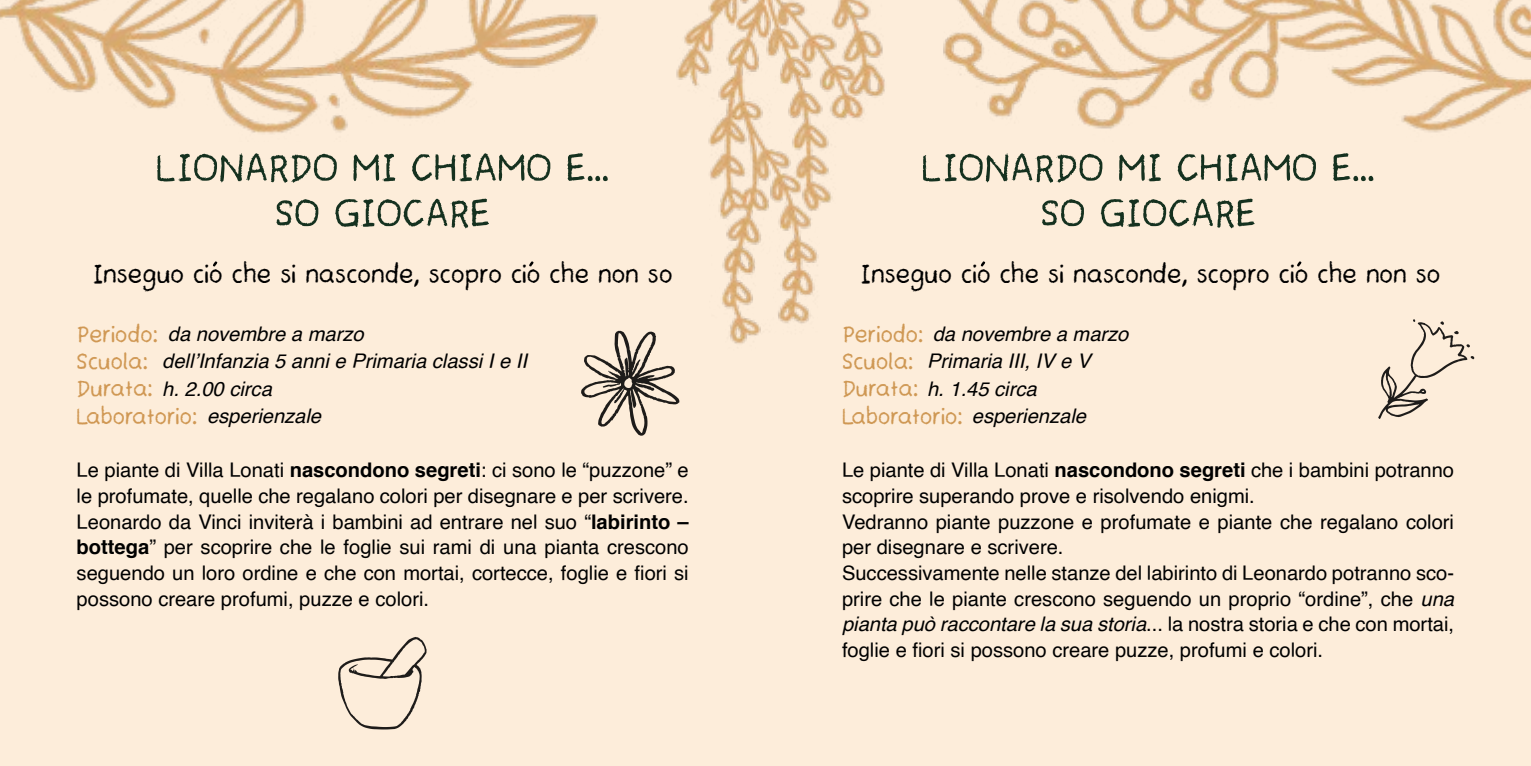
<style>
.page{position:relative;width:1531px;height:766px;background:#fff}
.page>*{position:absolute;margin:0;border:0;box-sizing:border-box;transform-origin:0 0}
.t1{font:55px "Teachers Student";color:#15311f}
.t2{font:36.6px "Teachers Student";color:#000}
.t3{font:33px/27.4px "Teachers Student";color:#d09854}
.t4{font:33px/27.4px "Teachers Student";color:#cf9854}
.t5{font:20.2px/25.6px "Helvetica";color:#000;text-align:justify}
.t6{font:italic 20.2px "Helvetica";color:#000}
.s1{font-weight:700}
.s2{font-style:italic}
</style>
<div class="page">
<div style="left:0;top:0;width:1531px;height:765px;background:#fdedda"></div>
<svg style="left:581px;top:330px;width:98px;height:105px"></svg>
<svg style="left:338px;top:637px;width:89px;height:92px"></svg>
<img style="left:0;top:0;width:1531px;height:134px">
<img style="left:630px;top:0;width:281px;height:368px">
<svg style="left:1378px;top:319px;width:96px;height:100px"></svg>
<h1 class="t1" style="left:156px;top:148px;width:455px">LIONARDO MI CHIAMO E...</h1>
<h1 class="t1" style="left:921px;top:148px;width:455px">LIONARDO MI CHIAMO E...</h1>
<h1 class="t1" style="left:275px;top:194px;width:217px">SO GIOCARE</h1>
<h1 class="t1" style="left:1040px;top:194px;width:217px">SO GIOCARE</h1>
<h2 class="t2" style="left:92px;top:261px;width:582px">Inseguo cio che si nasconde, scopro cio che non so</h2>
<h2 class="t2" style="left:860px;top:261px;width:582px">Inseguo cio che si nasconde, scopro cio che non so</h2>
<h3 class="t3" style="left:77px;top:322px;width:122px">Periodo:<br>Scuola:<br>Durata:<br>Laboratorio:</h3>
<p class="t5" style="left:77px;top:458px;width:614px">Le piante di Villa Lonati <span class="s1">nascondono segreti</span>: ci sono le “puzzone” e le profumate, quelle che regalano colori per disegnare e per scrivere.<br>Leonardo da Vinci inviterà i bambini ad entrare nel suo “<span class="s1">labirinto – bottega</span>” per scoprire che le foglie sui rami di una pianta crescono seguendo un loro ordine e che con mortai, cortecce, foglie e fiori si possono creare profumi, puzze e colori.</p>
<p class="t6" style="left:168px;top:317px;width:197px">da novembre a marzo</p>
<p class="t6" style="left:162px;top:345px;width:366px">dell’Infanzia 5 anni e Primaria classi I e II</p>
<p class="t6" style="left:162px;top:372px;width:111px">h. 2.00 circa</p>
<p class="t6" style="left:207px;top:400px;width:116px">esperienzale</p>
<h3 class="t4" style="left:842px;top:322px;width:122px">Periodo:<br>Scuola:<br>Durata:<br>Laboratorio:</h3>
<p class="t6" style="left:933px;top:317px;width:197px">da novembre a marzo</p>
<p class="t6" style="left:927px;top:345px;width:165px">Primaria III, IV e V</p>
<p class="t6" style="left:927px;top:372px;width:111px">h. 1.45 circa</p>
<p class="t6" style="left:972px;top:400px;width:116px">esperienzale</p>
<p class="t5" style="left:842px;top:458px;width:614px;text-align:left">Le piante di Villa Lonati <span class="s1">nascondono segreti</span> che i bambini potranno scoprire superando prove e risolvendo enigmi.<br>Vedranno piante puzzone e profumate e piante che regalano colori per disegnare e scrivere.<br>Successivamente nelle stanze del labirinto di Leonardo potranno sco&shy;prire che le piante crescono seguendo un proprio “ordine”, che <span class="s2">una pianta può raccontare la sua storia</span>... la nostra storia e che con mortai, foglie e fiori si possono creare puzze, profumi e colori.</p>
</div>
